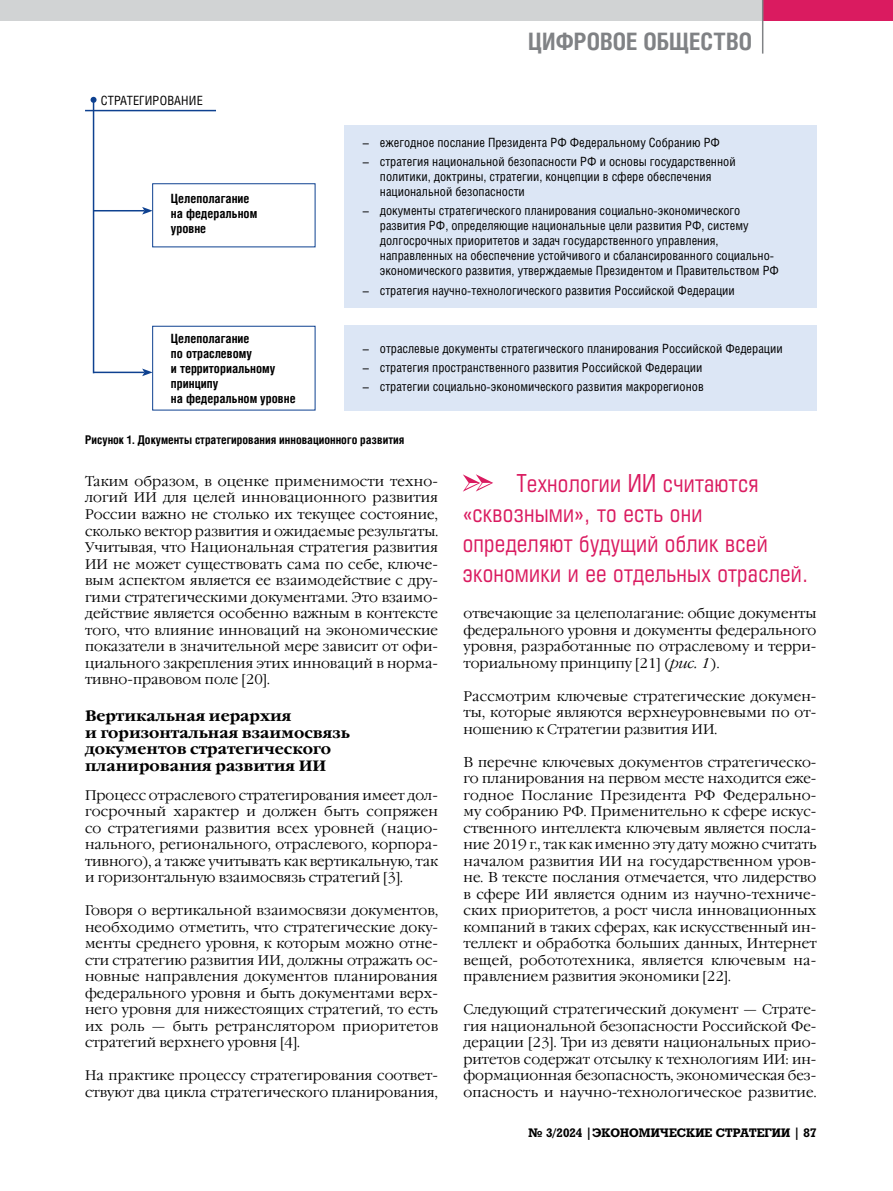
<style>
.page{position:relative;width:893px;height:1191px;background:#fff}
.page>*{position:absolute;margin:0;border:0;box-sizing:border-box;transform-origin:0 0}
.t1{font:24px/30px "Europe Condensed C";letter-spacing:.01em;color:#da1b60}
.t2{font:700 24px "Helios Cond C";letter-spacing:.005em;color:#808285}
.t3{font:700 15px/16.5px "Garamond C";color:#000}
.t4{font:13.95px/16.5px "Garamond C";color:#000;text-align:justify}
.t5{font:12.75px/15px "Helios Cond C";color:#000}
.t6{font:700 12.75px/15px "Helios Cond C";color:#000}
.t7{font:700 12px "Helios Cond C";color:#000}
.t8{font:700 12px "Rodeo C";color:#000}
.s1{font-style:italic}
</style>
<div class="page">
<div style="left:0;top:0;width:893px;height:21px;background:#d1d3d4"></div>
<div style="left:763px;top:0;width:130px;height:21px;background:#da1b60"></div>
<hr style="left:762px;top:0;width:1px;height:54px;background:#808285">
<div style="left:344px;top:125px;width:472px;height:183px;background:#dce6f5"></div>
<div style="left:344px;top:325px;width:472px;height:85px;background:#dce6f5"></div>
<hr style="left:85px;top:110px;width:131px;height:1px;background:#0e4190">
<hr style="left:93px;top:100px;width:1px;height:273px;background:#0e4190">
<svg style="left:91px;top:97px;width:6px;height:6px"></svg>
<hr style="left:94px;top:210px;width:50px;height:1px;background:#0e4190">
<svg style="left:142px;top:207px;width:10px;height:7px"></svg>
<hr style="left:94px;top:371px;width:50px;height:2px;background:#0e4190">
<svg style="left:142px;top:368px;width:10px;height:8px"></svg>
<div style="left:152px;top:183px;width:163px;height:64px;border:1px solid #0e4190"></div>
<svg style="left:463px;top:474px;width:30px;height:17px"></svg>
<p class="t5" style="left:101px;top:93px;width:104px">СТРАТЕГИРОВАНИЕ</p>
<p class="t6" style="left:171px;top:191px;width:88px">Целеполагание на федеральном уровне</p>
<h1 class="t2" style="left:528px;top:27px;width:225px">ЦИФРОВОЕ ОБЩЕСТВО</h1>
<p class="t5" style="left:363px;top:135px;width:359px">– ежегодное послание Президента РФ Федеральному Собранию РФ</p>
<p class="t5" style="left:380px;top:154px;width:357px;text-indent:-17px">– стратегия национальной безопасности РФ и основы государственной политики, доктрины, стратегии, концепции в сфере обеспечения национальной безопасности</p>
<p class="t5" style="left:380px;top:203px;width:401px;text-indent:-17px">– документы стратегического планирования социально-экономического развития РФ, определяющие национальные цели развития РФ, систему долгосрочных приоритетов и задач государственного управления, направленных на обеспечение устойчивого и сбалансированного социально&shy;экономического развития, утверждаемые Президентом и Правительством РФ</p>
<p class="t5" style="left:363px;top:282px;width:373px">– стратегия научно-технологического развития Российской Федерации</p>
<p class="t6" style="left:171px;top:330px;width:126px">Целеполагание<br>по отраслевому<br>и территориальному принципу<br>на федеральном уровне</p>
<p class="t7" style="left:85px;top:433px;width:321px">Рисунок 1. Документы стратегирования инновационного развития</p>
<p class="t5" style="left:363px;top:340px;width:421px">– отраслевые документы стратегического планирования Российской Федерации</p>
<p class="t5" style="left:363px;top:360px;width:341px">– стратегия пространственного развития Российской Федерации</p>
<p class="t5" style="left:363px;top:379px;width:342px">– стратегии социально-экономического развития макрорегионов</p>
<p class="t4" style="left:85px;top:473px;width:355px">Таким образом, в оценке применимости техно&shy;логий ИИ для целей инновационного развития России важно не столько их текущее состояние, сколько вектор развития и ожидаемые результаты.<br>Учитывая, что Национальная стратегия развития ИИ не может существовать сама по себе, ключе&shy;вым аспектом является ее взаимодействие с дру&shy;гими стратегическими документами. Это взаимо&shy;действие является особенно важным в контексте того, что влияние инноваций на экономические показатели в значительной мере зависит от офи&shy;циального закрепления этих инноваций в норма&shy;тивно-правовом поле [20].</p>
<p class="t3" style="left:85px;top:708px;width:266px">Вертикальная иерархия<br>и горизонтальная взаимосвязь документов стратегического планирования развития ИИ</p>
<p class="t4" style="left:85px;top:787px;width:354px">Процесс отраслевого стратегирования имеет дол&shy;госрочный характер и должен быть сопряжен со стратегиями развития всех уровней (нацио&shy;нального, регионального, отраслевого, корпора&shy;тивного), а также учитывать как вертикальную, так и горизонтальную взаимосвязь стратегий [3].</p>
<p class="t4" style="left:85px;top:902px;width:355px">Говоря о вертикальной взаимосвязи документов, необходимо отметить, что стратегические доку&shy;менты среднего уровня, к которым можно отне&shy;сти стратегию развития ИИ, должны отражать ос&shy;новные направления документов планирования федерального уровня и быть документами верх&shy;него уровня для нижестоящих стратегий, то есть их роль — быть ретранслятором приоритетов стратегий верхнего уровня [4].</p>
<p class="t4" style="left:85px;top:1067px;width:354px">На практике процессу стратегирования соответ&shy;ствуют два цикла стратегического планирования,</p>
<h1 class="t1" style="left:463px;top:467px;width:347px;text-indent:54px">Технологии ИИ считаются «сквозными», то есть они определяют будущий облик всей экономики и ее отдельных отраслей.</h1>
<p class="t4" style="left:463px;top:605px;width:355px">отвечающие за целеполагание: общие документы федерального уровня и документы федерального уровня, разработанные по отраслевому и терри&shy;ториальному принципу [21] (<span class="s1">рис. 1</span>).</p>
<p class="t4" style="left:463px;top:688px;width:354px">Рассмотрим ключевые стратегические докумен&shy;ты, которые являются верхнеуровневыми по от&shy;ношению к Стратегии развития ИИ.</p>
<p class="t4" style="left:463px;top:754px;width:355px">В перечне ключевых документов стратегическо&shy;го планирования на первом месте находится еже&shy;годное Послание Президента РФ Федерально&shy;му собранию РФ. Применительно к сфере искус&shy;ственного интеллекта ключевым является посла&shy;ние 2019 г., так как именно эту дату можно считать началом развития ИИ на государственном уров&shy;не. В тексте послания отмечается, что лидерство в сфере ИИ является одним из научно-техниче&shy;ских приоритетов, а рост числа инновационных компаний в таких сферах, как искусственный ин&shy;теллект и обработка больших данных, Интернет вещей, робототехника, является ключевым на&shy;правлением развития экономики [22].</p>
<p class="t4" style="left:463px;top:1001px;width:354px">Следующий стратегический документ — Страте&shy;гия национальной безопасности Российской Фе&shy;дерации [23]. Три из девяти национальных прио&shy;ритетов содержат отсылку к технологиям ИИ: ин&shy;формационная безопасность, экономическая без&shy;опасность и научно-технологическое развитие.</p>
<p class="t8" style="left:529px;top:1125px;width:289px">№ 3/2024 |ЭКОНОМИЧЕСКИЕ СТРАТЕГИИ | 87</p>
</div>
